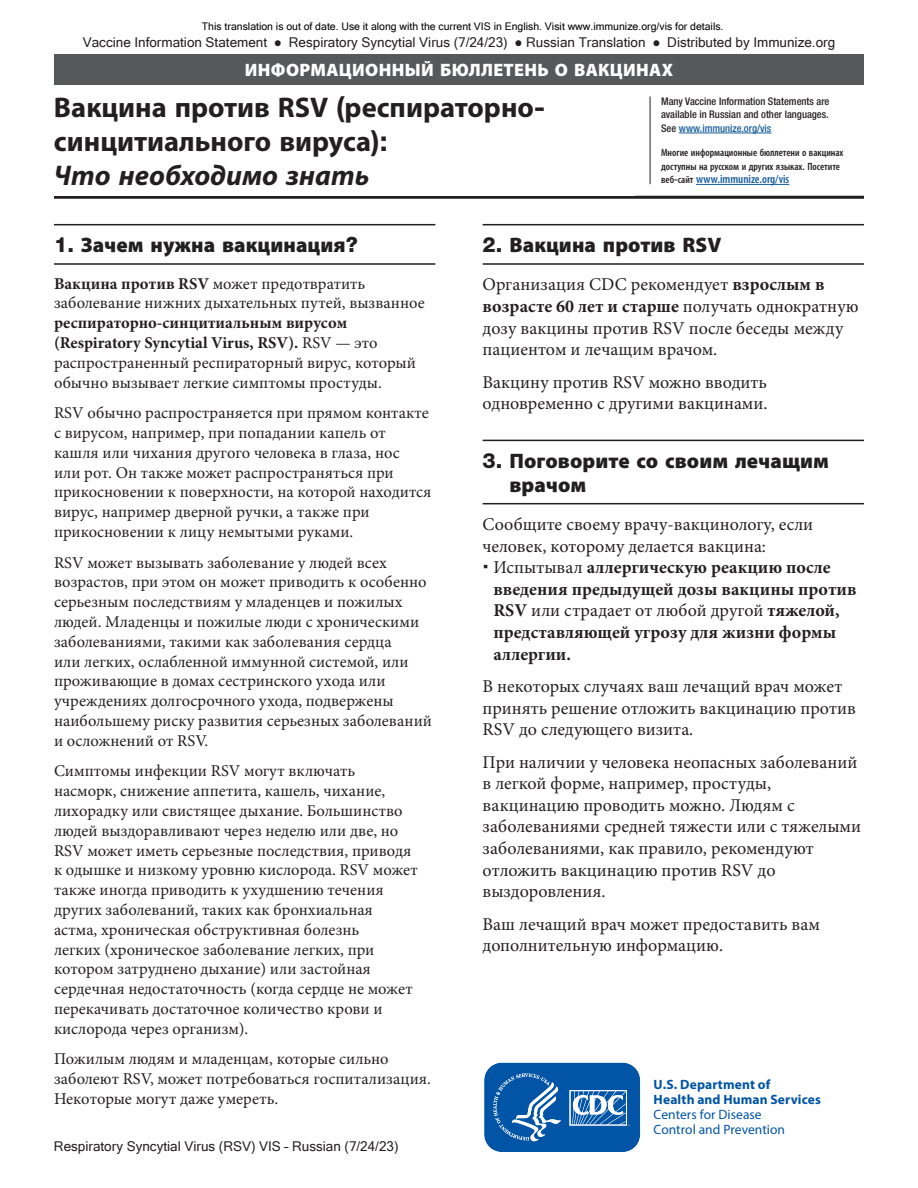
<style>
.page{position:relative;width:918px;height:1188px;background:#fff}
.page>*{position:absolute;margin:0;border:0;box-sizing:border-box;transform-origin:0 0}
.t1{font:700 28.5px/34.2px "Myriad Pro";color:#231f20}
.t2{font:900 21px/24px "Myriad Pro";letter-spacing:.005em;color:#231f20}
.t3{font:18px/21.6px "Minion Pro";color:#231f20}
.t4{font:700 18px/21.6px "Minion Pro";color:#231f20}
.t5{font:900 18px "Myriad Pro";letter-spacing:.02em;color:#fff}
.t6{font:16.5px/19.8px "Minion Pro";color:#231f20}
.t7{font:13.5px "Microsoft Sans Serif";color:#231f20}
.t8{font:700 13.5px/15px "Myriad Pro";letter-spacing:.01em;color:#0154a6}
.t9{font:13.5px/15px "Myriad Pro";color:#0154a6}
.t10{font:600 condensed 12px "Myriad Pro";color:#175d9e}
.t11{font:10.5px "Microsoft Sans Serif";color:#000}
.t12{font:500 condensed 10.5px/13.5px "Helvetica Neue LT Std";color:#231f20;text-align:justify}
.t13{font:600 condensed 10.5px/13.5px "Myriad Pro";color:#231f20}
.s1{color:#175d9e}
.s2{font-family:"Helvetica Neue LT Std";font-weight:500}
.s3{font-size:10.5px;color:#231f20}
.s4{font-family:"Helvetica Neue LT Std";font-weight:500;font-size:10.5px;color:#231f20}
.s5{font-family:"Helvetica Neue LT Std"}
.s6{font-style:italic}
.s7{font-family:"Helvetica Neue LT Std";font-weight:800}
.s8{font-weight:700}
.s9{font-weight:400}
</style>
<div class="page">
<div style="left:54px;top:54px;width:810px;height:31px;background:#57585a"></div>
<hr style="left:650px;top:96px;width:1px;height:88px;background:#231f20">
<hr style="left:679px;top:133px;width:92px;height:1px;background:#175d9e">
<hr style="left:696px;top:184px;width:93px;height:1px;background:#175d9e">
<hr style="left:54px;top:196px;width:810px;height:3px;background:#231f20">
<svg style="left:484px;top:1062px;width:157px;height:90px"></svg>
<hr style="left:54px;top:263px;width:381px;height:2px;background:#231f20">
<hr style="left:54px;top:224px;width:381px;height:1px;background:#231f20">
<hr style="left:483px;top:263px;width:381px;height:2px;background:#231f20">
<hr style="left:483px;top:224px;width:381px;height:1px;background:#231f20">
<hr style="left:483px;top:503px;width:381px;height:1px;background:#231f20">
<hr style="left:483px;top:440px;width:381px;height:1px;background:#231f20">
<p class="t11" style="left:202px;top:20px;width:523px">This translation is out of date. Use it along with the current VIS in English. Visit www.immunize.org/vis for details.</p>
<p class="t7" style="left:83px;top:34px;width:754px">Vaccine Information Statement ● Respiratory Syncytial Virus (7/24/23) ● Russian Translation ● Distributed by Immunize.org</p>
<p class="t5" style="left:245px;top:58px;width:430px">ИНФОРМАЦИОННЫЙ БЮЛЛЕТЕНЬ О ВАКЦИНАХ</p>
<p class="t12" style="left:661px;top:94px;width:170px">Many Vaccine Information Statements are available in Russian and other languages.<br>See <span class="s1">www.immunize.org/vis</span></p>
<p class="t13" style="left:661px;top:146px;width:184px">Многие информационные бюллетени о вакцинах доступны на русском и других языках<span class="s2">.</span> Посетите</p>
<p class="t10" style="left:661px;top:172px;width:130px"><span class="s3">веб</span><span class="s4">-</span><span class="s3">сайт</span> www.immunize.org/vis</p>
<h1 class="t1" style="left:54px;top:89px;width:493px">Вакцина против RSV <span class="s5">(</span>респираторно&shy;синцитиального вируса<span class="s5">):<br></span><span class="s6">Что необходимо знать</span></h1>
<p class="t2" style="left:54px;top:232px;width:305px"><span class="s7">1.</span> Зачем нужна вакцинация<span class="s7">?</span></p>
<p class="t6" style="left:54px;top:274px;width:372px"><span class="s8">Вакцина против RSV</span> может предотвратить заболевание нижних дыхательных путей, вызванное</p>
<p class="t6" style="left:54px;top:313px;width:364px"><span class="s8">респираторно-синцитиальным вирусом (Respiratory Syncytial Virus, RSV).</span> RSV — это распространенный респираторный вирус, который обычно вызывает легкие симптомы простуды.</p>
<p class="t6" style="left:54px;top:403px;width:379px">RSV обычно распространяется при прямом контакте с вирусом, например, при попадании капель от кашля или чихания другого человека в глаза, нос<br>или рот. Он также может распространяться при прикосновении к поверхности, на которой находится вирус, например дверной ручки, а также при прикосновении к лицу немытыми руками.</p>
<p class="t6" style="left:54px;top:553px;width:379px">RSV может вызывать заболевание у людей всех возрастов, при этом он может приводить к особенно серьезным последствиям у младенцев и пожилых людей. Младенцы и пожилые люди с хроническими заболеваниями, такими как заболевания сердца<br>или легких, ослабленной иммунной системой, или проживающие в домах сестринского ухода или учреждениях долгосрочного ухода, подвержены наибольшему риску развития серьезных заболеваний и осложнений от RSV.</p>
<p class="t6" style="left:54px;top:761px;width:365px">Симптомы инфекции RSV могут включать насморк, снижение аппетита, кашель, чихание, лихорадку или свистящее дыхание. Большинство людей выздоравливают через неделю или две, но RSV может иметь серьезные последствия, приводя к одышке и низкому уровню кислорода. RSV может также иногда приводить к ухудшению течения других заболеваний, таких как бронхиальная астма, хроническая обструктивная болезнь<br>легких (хроническое заболевание легких, при котором затруднено дыхание) или застойная сердечная недостаточность (когда сердце не может перекачивать достаточное количество крови и кислорода через организм).</p>
<p class="t6" style="left:54px;top:1049px;width:378px">Пожилым людям и младенцам, которые сильно заболеют RSV, может потребоваться госпитализация.<br>Некоторые могут даже умереть.</p>
<p class="t7" style="left:54px;top:1138px;width:346px">Respiratory Syncytial Virus (RSV) VIS – Russian (7/24/23)</p>
<p class="t2" style="left:483px;top:232px;width:240px"><span class="s7">2.</span> Вакцина против RSV</p>
<p class="t3" style="left:483px;top:274px;width:377px">Организация CDC рекомендует <span class="s8">взрослым в возрасте 60 лет и старше</span> получать однократную дозу вакцины против RSV после беседы между пациентом и лечащим врачом.</p>
<p class="t3" style="left:483px;top:371px;width:286px">Вакцину против RSV можно вводить одновременно с другими вакцинами.</p>
<p class="t2" style="left:509px;top:448px;width:321px;text-indent:-27px"><span class="s7">3.</span> Поговорите со своим лечащим врачом</p>
<p class="t3" style="left:483px;top:514px;width:332px">Сообщите своему врачу-вакцинологу, если человек, которому делается вакцина:</p>
<p class="t4" style="left:493px;top:557px;width:365px"><span class="s9">Испытывал</span> аллергическую реакцию после введения предыдущей дозы вакцины против RSV <span class="s9">или страдает от любой другой</span> тяжелой, представляющей угрозу для жизни формы аллергии.</p>
<p class="t3" style="left:483px;top:676px;width:375px">В некоторых случаях ваш лечащий врач может принять решение отложить вакцинацию против<br>RSV до следующего визита.</p>
<p class="t3" style="left:483px;top:751px;width:380px">При наличии у человека неопасных заболеваний в легкой форме, например, простуды, вакцинацию проводить можно. Людям с заболеваниями средней тяжести или с тяжелыми заболеваниями, как правило, рекомендуют отложить вакцинацию против RSV до выздоровления.</p>
<p class="t3" style="left:483px;top:913px;width:339px">Ваш лечащий врач может предоставить вам дополнительную информацию.</p>
<p class="t8" style="left:654px;top:1077px;width:169px">U.S. Department of<br>Health and Human Services</p>
<p class="t9" style="left:654px;top:1107px;width:133px">Centers for Disease<br>Control and Prevention</p>
</div>
